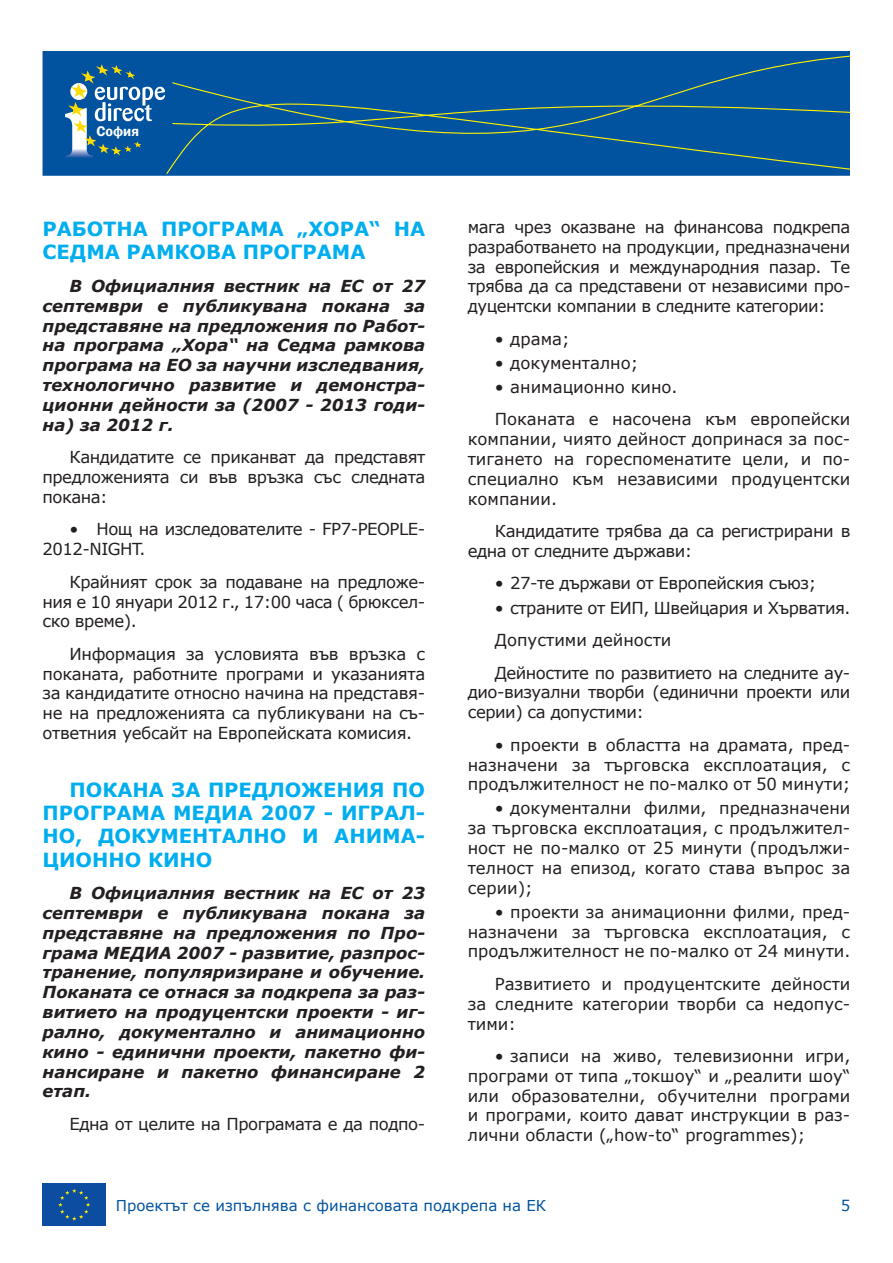
<style>
.page{position:relative;width:893px;height:1263px;background:#fff}
.page>*{position:absolute;margin:0;border:0;box-sizing:border-box;transform-origin:0 0}
.t1{font:700 19.5px/23.4px "Verdana";color:#00aeef}
.t2{font:16.5px/19.8px "Verdana";letter-spacing:-.02em;color:#231f20;text-align:justify}
.t3{font:italic 700 16.5px/19.8px "Verdana";color:#231f20;text-align:justify}
.t4{font:16.5px/32.5px "Verdana";color:#231f20}
.t5{font:15px "Verdana";color:#0153a0}
.t6{font:600 14.25px "Franklin Gothic";color:#fff}
</style>
<div class="page">
<div style="left:43px;top:51px;width:807px;height:125px;background:#0153a0"></div>
<svg style="left:128px;top:55px;width:722px;height:121px"></svg>
<div style="left:57px;top:57px;width:115px;height:110px;background:#0153a0;border-radius:10px"></div>
<svg style="left:65px;top:64px;width:100px;height:94px"></svg>
<div style="left:43px;top:1183px;width:63px;height:43px;background:#0d4da1"></div>
<svg style="left:58px;top:1189px;width:32px;height:31px"></svg>
<p class="t6" style="left:96px;top:123px;width:44px">София</p>
<p class="t1" style="left:43px;top:217px;width:384px">РАБОТНА ПРОГРАМА „ХОРА“ НА<br>СЕДМА РАМКОВА ПРОГРАМА</p>
<p class="t3" style="left:43px;top:276px;width:384px;text-indent:27px">В Официалния вестник на ЕС от 27 септември е публикувана покана за представяне на предложения по Работ&shy;на програма „Хора“ на Седма рамкова програма на ЕО за научни изследвания, технологично развитие и демонстра&shy;ционни дейности за (2007 - 2013 годи&shy;на) за 2012 г.</p>
<p class="t2" style="left:43px;top:447px;width:384px;text-indent:27px">Кандидатите се приканват да представят предложенията си във връзка със следната покана:</p>
<p class="t2" style="left:43px;top:519px;width:384px;text-indent:27px">• Нощ на изследователите - FP7-PEOPLE-<br>2012-NIGHT.</p>
<p class="t2" style="left:43px;top:572px;width:384px;text-indent:27px">Крайният срок за подаване на предложе&shy;ния е 10 януари 2012 г., 17:00 часа ( брюксел&shy;ско време).</p>
<p class="t2" style="left:43px;top:644px;width:384px;text-indent:27px">Информация за условията във връзка с поканата, работните програми и указанията за кандидатите относно начина на представя&shy;не на предложенията са публикувани на съ&shy;ответния уебсайт на Европейската комисия.</p>
<p class="t1" style="left:43px;top:777px;width:384px;text-align:justify;text-indent:27px">ПОКАНА ЗА ПРЕДЛОЖЕНИЯ ПО ПРОГРАМА МЕДИА 2007 - ИГРАЛ-НО, ДОКУМЕНТАЛНО И АНИМА-ЦИОННО КИНО</p>
<p class="t3" style="left:43px;top:883px;width:384px;text-indent:27px">В Официалния вестник на ЕС от 23 септември е публикувана покана за представяне на предложения по Про&shy;грама МЕДИА 2007 - развитие, разпрос&shy;транение, популяризиране и обучение.<br>Поканата се отнася за подкрепа за раз&shy;витието на продуцентски проекти - иг&shy;рално, документално и анимационно кино - единични проекти, пакетно фи&shy;нансиране и пакетно финансиране 2 етап.</p>
<p class="t2" style="left:70px;top:1114px;width:357px">Една от целите на Програмата е да подпо-</p>
<p class="t2" style="left:468px;top:217px;width:384px">мага чрез оказване на финансова подкрепа разработването на продукции, предназначени за европейския и международния пазар. Те трябва да са представени от независими про&shy;дуцентски компании в следните категории:</p>
<p class="t2" style="left:495px;top:329px;width:76px">• драма;</p>
<p class="t4" style="left:495px;top:346px;width:145px">• документално;</p>
<p class="t4" style="left:495px;top:370px;width:357px">• анимационно кино.<br>Поканата е насочена към европейски</p>
<p class="t2" style="left:468px;top:429px;width:384px">компании, чиято дейност допринася за пос&shy;тигането на гореспоменатите цели, и по&shy;специално към независими продуцентски компании.</p>
<p class="t2" style="left:468px;top:521px;width:384px;text-indent:27px">Кандидатите трябва да са регистрирани в една от следните държави:</p>
<p class="t2" style="left:495px;top:573px;width:323px">• 27-те държави от Европейския съюз;</p>
<p class="t2" style="left:495px;top:591px;width:357px;line-height:32.5px;text-align:left">• страните от ЕИΠ, Швейцария и Хърватия.<br>Допустими дейности<br>Дейностите по развитието на следните ау-</p>
<p class="t2" style="left:468px;top:682px;width:384px">дио-визуални творби (единични проекти или серии) са допустими:</p>
<p class="t2" style="left:468px;top:735px;width:384px;text-indent:27px">• проекти в областта на драмата, пред&shy;назначени за търговска експлоатация, с продължителност не по-малко от 50 минути;</p>
<p class="t2" style="left:468px;top:798px;width:384px;text-indent:27px">• документални филми, предназначени за търговска експлоатация, с продължител&shy;ност не по-малко от 25 минути (продължи&shy;телност на епизод, когато става въпрос за серии);</p>
<p class="t2" style="left:468px;top:902px;width:384px;text-indent:27px">• проекти за анимационни филми, пред&shy;назначени за търговска експлоатация, с продължителност не по-малко от 24 минути.</p>
<p class="t2" style="left:468px;top:974px;width:384px;text-indent:27px">Развитието и продуцентските дейности за следните категории творби са недопус&shy;тими:</p>
<p class="t2" style="left:468px;top:1046px;width:384px;text-indent:27px">• записи на живо, телевизионни игри, програми от типа „токшоу“ и „реалити шоу“ или образователни, обучителни програми и програми, които дават инструкции в раз&shy;лични области („how-to“ programmes);</p>
<p class="t5" style="left:116px;top:1195px;width:432px">Проектът се изпълнява с финансовата подкрепа на ЕК</p>
<p class="t5" style="left:841px;top:1195px;width:11px">5</p>
</div>
